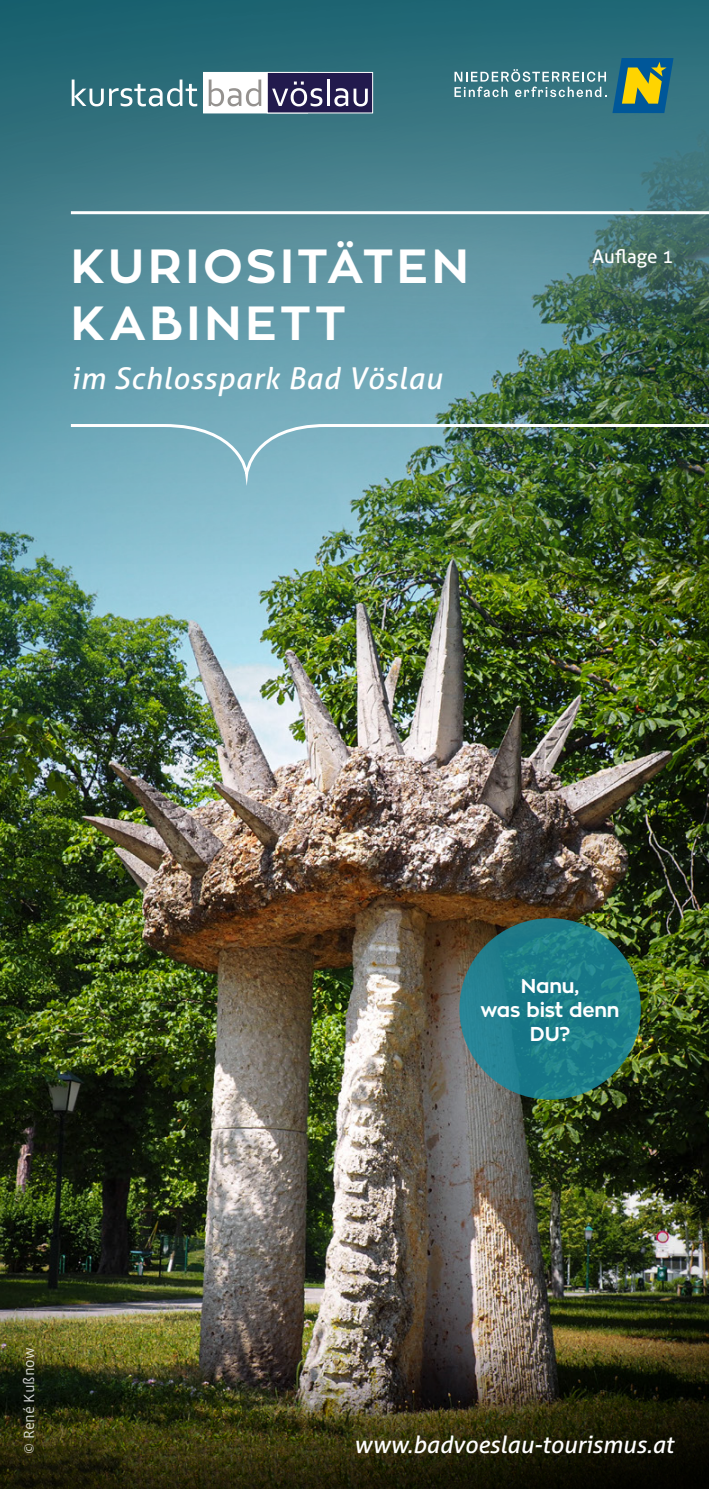
<style>
.page{position:relative;width:709px;height:1489px;background:#fff}
.page>*{position:absolute;margin:0;border:0;box-sizing:border-box;transform-origin:0 0}
.t1{font:700 47.5px/57px "Zona Pro";letter-spacing:.075em;color:#fff}
.t2{font:italic 30px "Aller";letter-spacing:.025em;color:#fff}
.t3{font:italic 23.75px "Aller";color:#fff}
.t4{font:700 20px/24px "Zona Pro";letter-spacing:-.01em;color:#fff;text-align:center}
.t5{font:18.75px "Aller";letter-spacing:.005em;color:#fff}
.t6{font:15px "Vista Sans OT";letter-spacing:.005em;color:#fff}
</style>
<div class="page">
<img style="left:0;top:932px;width:709px;height:390px">
<img style="left:0;top:0;width:709px;height:932px">
<hr style="left:71px;top:211px;width:638px;height:3px;background:#fff">
<img style="left:68px;top:422px;width:641px;height:54px">
<div style="left:203px;top:72px;width:104px;height:41px;background:#fff"></div>
<div style="left:267px;top:72px;width:105px;height:41px;background:#221a4d"></div>
<div style="left:267px;top:72px;width:106px;height:41px;border:1px solid #fff"></div>
<svg style="left:72px;top:79px;width:125px;height:27px"></svg>
<svg style="left:209px;top:79px;width:52px;height:27px"></svg>
<svg style="left:272px;top:81px;width:50px;height:25px"></svg>
<hr style="left:327px;top:79px;width:3px;height:27px;background:#fff">
<svg style="left:334px;top:88px;width:34px;height:18px"></svg>
<svg style="left:454px;top:69px;width:152px;height:28px;background:#63949d"></svg>
<svg style="left:612px;top:58px;width:61px;height:55px;background:#558166"></svg>
<img style="left:0;top:1322px;width:709px;height:166px">
<div style="left:0;top:1319px;width:66px;height:161px;background:#1a1a18;opacity:.86"></div>
<svg style="left:459px;top:918px;width:182px;height:181px;background:#1e7d8a"></svg>
<h1 class="t1" style="left:71px;top:238px;width:399px">KURIOSITÄTEN<br>KABINETT</h1>
<p class="t2" style="left:71px;top:360px;width:373px">im Schlosspark Bad Vöslau</p>
<p class="t5" style="left:592px;top:245px;width:82px">Auflage 1</p>
<p class="t6" style="left:21px;top:1453px;width:108px;rotate:-90deg">© René Kußnow</p>
<p class="t4" style="left:480px;top:974px;width:140px">Nanu,<br>was bist denn<br>DU?</p>
<p class="t3" style="left:354px;top:1429px;width:321px">www.badvoeslau-tourismus.at</p>
</div>
